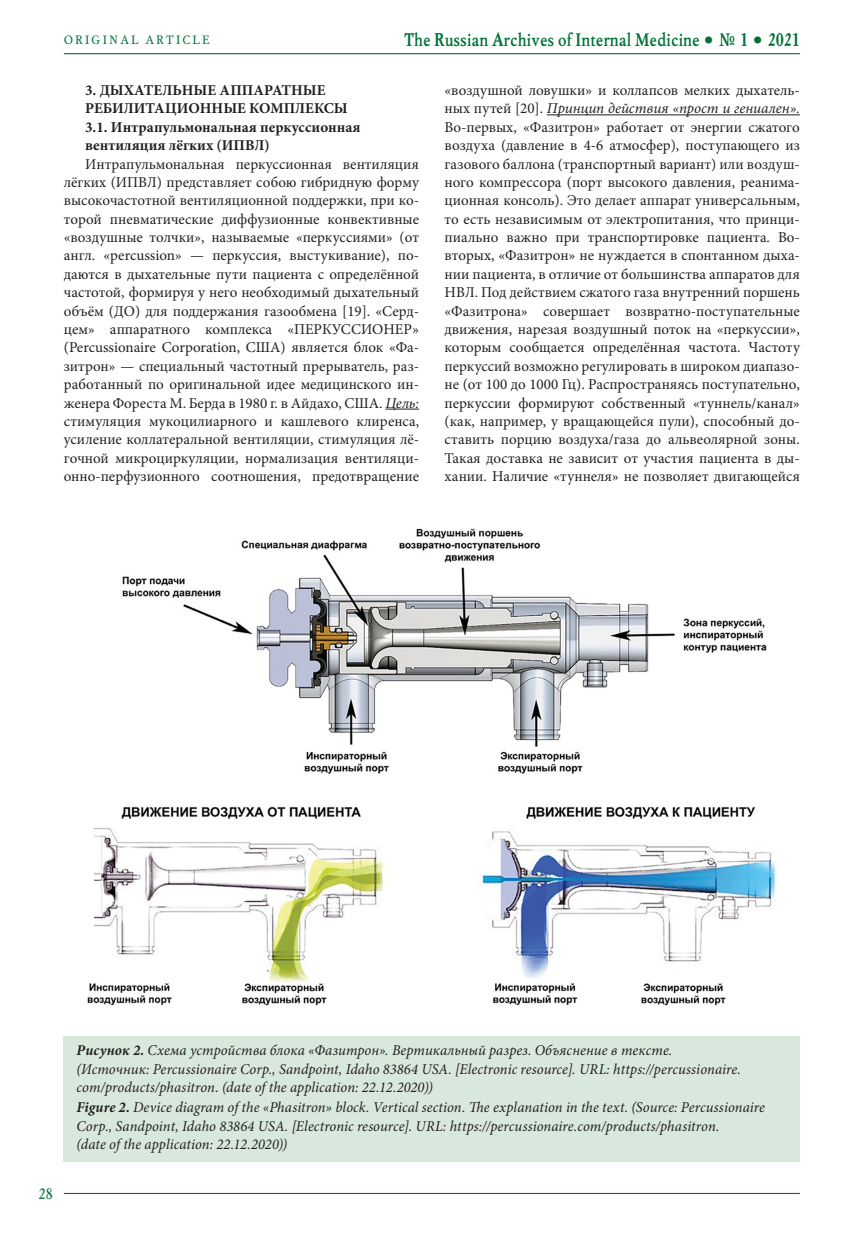
<style>
.page{position:relative;width:851px;height:1234px;background:#fff}
.page>*{position:absolute;margin:0;border:0;box-sizing:border-box;transform-origin:0 0}
.t1{font:700 18px "Mysl C";letter-spacing:-.01em;color:#007236;scale:.89 1}
.t2{font:15px/18.5px "Minion Pro";color:#231f20;text-align:justify}
.t3{font:italic 15px/18.3px "Minion Pro";letter-spacing:.005em;color:#231f20}
.t4{font:700 15px/18.3px "Minion Pro";color:#231f20}
.t5{font:15px "Mysl C";color:#007236}
.t6{font:12px "Mysl C";letter-spacing:.15em;color:#007236}
.s1{font-family:"Calibri";font-weight:400;font-size:22.5px}
.s2{font-style:italic}
.s3{font-weight:700}
</style>
<div class="page">
<hr style="left:64px;top:53px;width:735px;height:1px;background:#007236">
<hr style="left:64px;top:1192px;width:735px;height:1px;background:#007236">
<hr style="left:385px;top:408px;width:34px;height:1px;background:#231f20">
<hr style="left:547px;top:114px;width:252px;height:1px;background:#231f20">
<div style="left:64px;top:1035px;width:735px;height:126px;background:#d9e8dd"></div>
<img style="left:87px;top:528px;width:689px;height:478px">
<p class="t6" style="left:64px;top:35px;width:147px">ORIGINAL ARTICLE</p>
<p class="t1" style="left:403px;top:32px;width:446px">The Russian Archives of Internal Medicine <span class="s1">•</span> № 1 <span class="s1">•</span> 2021</p>
<p class="t4" style="left:85px;top:82px;width:277px">3. ДЫХАТЕЛЬНЫЕ АППАРАТНЫЕ<br>РЕБИЛИТАЦИОННЫЕ КОМПЛЕКСЫ<br>3.1. Интрапульмональная перкуссионная вентиляция лёгких (ИПВЛ)</p>
<p class="t2" style="left:64px;top:156px;width:357px;text-indent:21px">Интрапульмональная перкуссионная вентиляция лёгких (ИПВЛ) представляет собою гибридную форму высокочастотной вентиляционной поддержки, при ко&shy;торой пневматические диффузионные конвективные «воздушные толчки», называемые «перкуссиями» (от англ. «percussion» — перкуссия, выстукивание), по&shy;даются в дыхательные пути пациента с определённой частотой, формируя у него необходимый дыхательный объём (ДО) для поддержания газообмена [19]. «Серд&shy;цем» аппаратного комплекса «ПЕРКУССИОНЕР» (Percussionaire Corporation, США) является блок «Фа&shy;зитрон» — специальный частотный прерыватель, раз&shy;работанный по оригинальной идее медицинского ин&shy;женера Фореста М. Берда в 1980 г. в Айдахо, США. <span class="s2">Цель: </span>стимуляция мукоцилиарного и кашлевого клиренса, усиление коллатеральной вентиляции, стимуляция лё&shy;гочной микроциркуляции, нормализация вентиляци&shy;онно-перфузионного соотношения, предотвращение</p>
<p class="t2" style="left:444px;top:82px;width:357px">«воздушной ловушки» и коллапсов мелких дыхатель&shy;ных путей [20]. <span class="s2">Принцип действия «прост и гениален».<br></span>Во-первых, «Фазитрон» работает от энергии сжатого воздуха (давление в 4-6 атмосфер), поступающего из газового баллона (транспортный вариант) или воздуш&shy;ного компрессора (порт высокого давления, реанима&shy;ционная консоль). Это делает аппарат универсальным, то есть независимым от электропитания, что принци&shy;пиально важно при транспортировке пациента. Во&shy;вторых, «Фазитрон» не нуждается в спонтанном дыха&shy;нии пациента, в отличие от большинства аппаратов для НВЛ. Под действием сжатого газа внутренний поршень «Фазитрона» совершает возвратно-поступательные движения, нарезая воздушный поток на «перкуссии», которым сообщается определённая частота. Частоту перкуссий возможно регулировать в широком диапазо&shy;не (от 100 до 1000 Гц). Распространяясь поступательно, перкуссии формируют собственный «туннель/канал» (как, например, у вращающейся пули), способный до&shy;ставить порцию воздуха/газа до альвеолярной зоны.<br>Такая доставка не зависит от участия пациента в ды&shy;хании. Наличие «туннеля» не позволяет двигающейся</p>
<p class="t5" style="left:38px;top:1187px;width:17px">28</p>
<p class="t3" style="left:77px;top:1042px;width:665px"><span class="s3">Рисунок 2.</span> Схема устройства блока «Фазитрон». Вертикальный разрез. Объяснение в тексте. (Источник: Percussionaire Corp., Sandpoint, Idaho 83864 USA. [Electronic resource]. URL: https://percussionaire. com/products/phasitron. (date of the application: 22.12.2020))</p>
<p class="t3" style="left:77px;top:1099px;width:689px"><span class="s3">Figure 2.</span> Device diagram of the «Phasitron» block. Vertical section. The explanation in the text. (Source: Percussionaire<br>Corp., Sandpoint, Idaho 83864 USA. [Electronic resource]. URL: https://percussionaire.com/products/phasitron.<br>(date of the application: 22.12.2020))</p>
</div>
